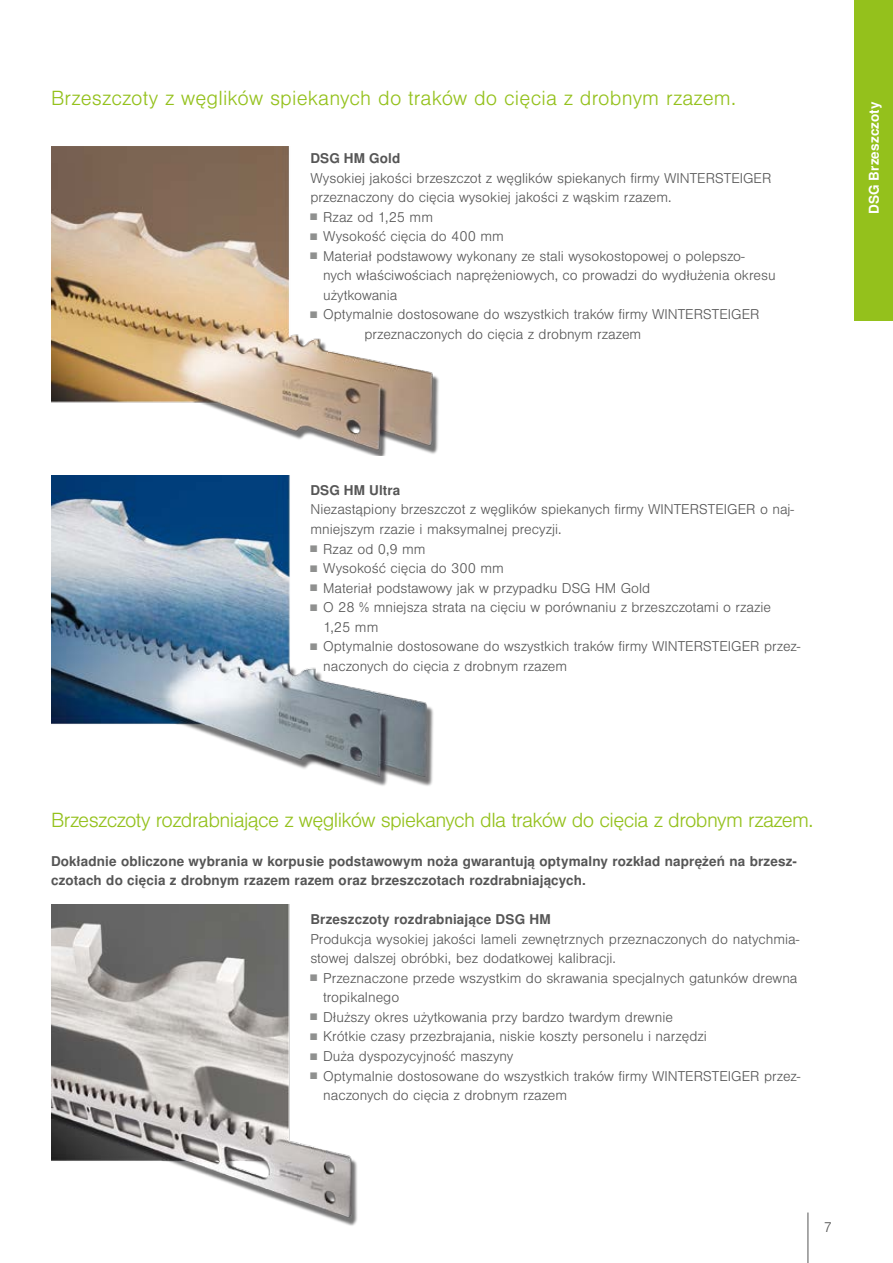
<style>
.page{position:relative;width:893px;height:1263px;background:#fff}
.page>*{position:absolute;margin:0;border:0;box-sizing:border-box;transform-origin:0 0}
.t1{font:300 19.5px "Nimbus San LOT";letter-spacing:-.03em;color:#94c11c}
.t2{font:300 19.5px "Nimbus San LOT";letter-spacing:.01em;color:#94c11c}
.t3{font:300 13.5px/19.5px "Nimbus San LOT";color:#565656}
.t4{font:700 13.5px/19.5px "Nimbus San LOT";letter-spacing:.01em;color:#565656}
.t5{font:700 13.5px "Nimbus San LOT";letter-spacing:.01em;color:#fff}
.s1{font-size:9px;color:#8f908f}
</style>
<div class="page">
<hr style="left:808px;top:1212px;width:1px;height:51px;background:#565656">
<img style="left:51px;top:905px;width:306px;height:321px">
<img style="left:51px;top:475px;width:383px;height:311px">
<img style="left:51px;top:147px;width:388px;height:309px">
<div style="left:855px;top:0;width:38px;height:320px;background:#94c11c"></div>
<h1 class="t2" style="left:51px;top:86px;width:686px">Brzeszczoty z węglików spiekanych do traków do cięcia z drobnym rzazem.</h1>
<p class="t4" style="left:310px;top:149px;width:91px">DSG HM Gold</p>
<p class="t3" style="left:310px;top:168px;width:463px">Wysokiej jakości brzeszczot z węglików spiekanych firmy WINTERSTEIGER przeznaczony do cięcia wysokiej jakości z wąskim rzazem.</p>
<p class="t3" style="left:310px;top:207px;width:124px"><span class="s1">■</span> Rzaz od 1,25 mm</p>
<p class="t3" style="left:310px;top:227px;width:195px"><span class="s1">■</span> Wysokość cięcia do 400 mm</p>
<p class="t3" style="left:323px;top:246px;width:454px;text-indent:-13px"><span class="s1">■</span> Materiał podstawowy wykonany ze stali wysokostopowej o polepszo&shy;nych właściwościach naprężeniowych, co prowadzi do wydłużenia okresu użytkowania</p>
<p class="t3" style="left:364px;top:305px;width:397px;text-indent:-54px"><span class="s1">■</span> Optymalnie dostosowane do wszystkich traków firmy WINTERSTEIGER przeznaczonych do cięcia z drobnym rzazem</p>
<p class="t5" style="left:866px;top:214px;width:114px;rotate:-90deg">DSG Brzeszczoty</p>
<p class="t4" style="left:310px;top:481px;width:92px">DSG HM Ultra</p>
<p class="t3" style="left:310px;top:500px;width:485px">Niezastąpiony brzeszczot z węglików spiekanych firmy WINTERSTEIGER o naj&shy;mniejszym rzazie i maksymalnej precyzji.</p>
<p class="t3" style="left:310px;top:539px;width:117px"><span class="s1">■</span> Rzaz od 0,9 mm</p>
<p class="t3" style="left:310px;top:559px;width:195px"><span class="s1">■</span> Wysokość cięcia do 300 mm</p>
<p class="t3" style="left:310px;top:578px;width:341px"><span class="s1">■</span> Materiał podstawowy jak w przypadku DSG HM Gold</p>
<p class="t3" style="left:323px;top:598px;width:450px;text-indent:-13px"><span class="s1">■</span> O 28 % mniejsza strata na cięciu w porównaniu z brzeszczotami o rzazie<br>1,25 mm</p>
<p class="t3" style="left:323px;top:637px;width:479px;text-indent:-13px"><span class="s1">■</span> Optymalnie dostosowane do wszystkich traków firmy WINTERSTEIGER przez&shy;naczonych do cięcia z drobnym rzazem</p>
<h1 class="t1" style="left:51px;top:808px;width:764px">Brzeszczoty rozdrabniające z węglików spiekanych dla traków do cięcia z drobnym rzazem.</h1>
<p class="t4" style="left:51px;top:852px;width:748px">Dokładnie obliczone wybrania w korpusie podstawowym noża gwarantują optymalny rozkład naprężeń na brzesz&shy;czotach do cięcia z drobnym rzazem razem oraz brzeszczotach rozdrabniających.</p>
<p class="t4" style="left:310px;top:910px;width:242px">Brzeszczoty rozdrabniające DSG HM</p>
<p class="t3" style="left:310px;top:930px;width:490px">Produkcja wysokiej jakości lameli zewnętrznych przeznaczonych do natychmia&shy;stowej dalszej obróbki, bez dodatkowej kalibracji.</p>
<p class="t3" style="left:323px;top:969px;width:476px;text-indent:-13px"><span class="s1">■</span> Przeznaczone przede wszystkim do skrawania specjalnych gatunków drewna tropikalnego</p>
<p class="t3" style="left:310px;top:1008px;width:364px"><span class="s1">■</span> Dłuższy okres użytkowania przy bardzo twardym drewnie</p>
<p class="t3" style="left:310px;top:1027px;width:398px"><span class="s1">■</span> Krótkie czasy przezbrajania, niskie koszty personelu i narzędzi</p>
<p class="t3" style="left:310px;top:1047px;width:205px"><span class="s1">■</span> Duża dyspozycyjność maszyny</p>
<p class="t3" style="left:323px;top:1066px;width:479px;text-indent:-13px"><span class="s1">■</span> Optymalnie dostosowane do wszystkich traków firmy WINTERSTEIGER przez&shy;naczonych do cięcia z drobnym rzazem</p>
<p class="t3" style="left:824px;top:1218px;width:10px">7</p>
</div>
